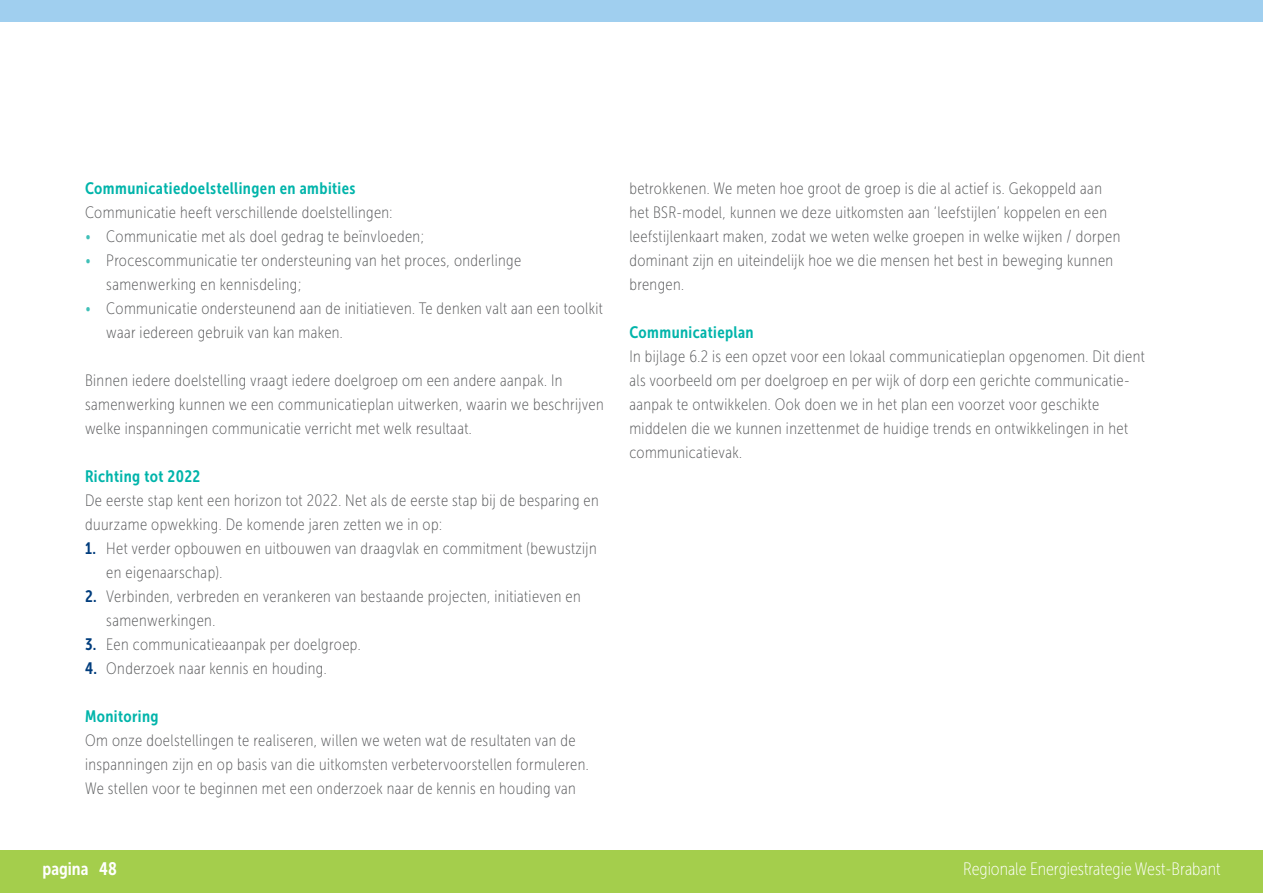
<style>
.page{position:relative;width:1263px;height:893px;background:#fff}
.page>*{position:absolute;margin:0;border:0;box-sizing:border-box;transform-origin:0 0}
.t1{font:18px "Museo Sans Cond 100";color:#fff}
.t2{font:18px "Museo Sans Cond 700";color:#fff}
.t3{font:16.5px/24px "Museo Sans Cond 100";letter-spacing:.025em;color:#57585a}
.t4{font:16.5px "Museo Sans Cond 700";letter-spacing:.025em;color:#00b4aa}
.s1{color:#40c0b8}
.s2{font-family:"Museo Sans Cond 700";color:#013d7d}
</style>
<div class="page">
<div style="left:0;top:0;width:1263px;height:21px;background:#a0cfef"></div>
<div style="left:0;top:850px;width:1263px;height:43px;background:#a4ce4c"></div>
<p class="t4" style="left:85px;top:179px;width:272px">Communicatiedoelstellingen en ambities</p>
<p class="t3" style="left:85px;top:201px;width:309px">Communicatie heeft verschillende doelstellingen:</p>
<p class="t3" style="left:85px;top:225px;width:341px"><span class="s1">•</span> Communicatie met als doel gedrag te beïnvloeden;</p>
<p class="t3" style="left:106px;top:249px;width:416px;text-indent:-21px"><span class="s1">•</span> Procescommunicatie ter ondersteuning van het proces, onderlinge samenwerking en kennisdeling;</p>
<p class="t3" style="left:106px;top:297px;width:498px;text-indent:-21px"><span class="s1">•</span> Communicatie ondersteunend aan de initiatieven. Te denken valt aan een toolkit waar iedereen gebruik van kan maken.</p>
<p class="t3" style="left:85px;top:369px;width:520px">Binnen iedere doelstelling vraagt iedere doelgroep om een andere aanpak. In samenwerking kunnen we een communicatieplan uitwerken, waarin we beschrijven welke inspanningen communicatie verricht met welk resultaat.</p>
<p class="t4" style="left:85px;top:467px;width:117px">Richting tot 2022</p>
<p class="t3" style="left:85px;top:489px;width:515px">De eerste stap kent een horizon tot 2022. Net als de eerste stap bij de besparing en duurzame opwekking. De komende jaren zetten we in op:</p>
<p class="t3" style="left:106px;top:537px;width:492px;text-indent:-21px"><span class="s2">1.</span> Het verder opbouwen en uitbouwen van draagvlak en commitment (bewustzijn en eigenaarschap).</p>
<p class="t3" style="left:106px;top:585px;width:476px;text-indent:-21px"><span class="s2">2.</span> Verbinden, verbreden en verankeren van bestaande projecten, initiatieven en samenwerkingen.</p>
<p class="t3" style="left:85px;top:633px;width:277px"><span class="s2">3.</span> Een communicatieaanpak per doelgroep.</p>
<p class="t3" style="left:85px;top:657px;width:243px"><span class="s2">4.</span> Onderzoek naar kennis en houding.</p>
<p class="t4" style="left:85px;top:707px;width:75px">Monitoring</p>
<p class="t3" style="left:85px;top:729px;width:505px">Om onze doelstellingen te realiseren, willen we weten wat de resultaten van de inspanningen zijn en op basis van die uitkomsten verbetervoorstellen formuleren.<br>We stellen voor te beginnen met een onderzoek naar de kennis en houding van</p>
<p class="t3" style="left:629px;top:177px;width:492px">betrokkenen. We meten hoe groot de groep is die al actief is. Gekoppeld aan het BSR-model, kunnen we deze uitkomsten aan ‘leefstijlen’ koppelen en een leefstijlenkaart maken, zodat we weten welke groepen in welke wijken / dorpen dominant zijn en uiteindelijk hoe we die mensen het best in beweging kunnen brengen.</p>
<p class="t4" style="left:629px;top:323px;width:126px">Communicatieplan</p>
<p class="t3" style="left:629px;top:345px;width:517px">In bijlage 6.2 is een opzet voor een lokaal communicatieplan opgenomen. Dit dient als voorbeeld om per doelgroep en per wijk of dorp een gerichte communicatie&shy;aanpak te ontwikkelen. Ook doen we in het plan een voorzet voor geschikte middelen die we kunnen inzettenmet de huidige trends en ontwikkelingen in het communicatievak.</p>
<p class="t2" style="left:43px;top:858px;width:76px">pagina 48</p>
<p class="t1" style="left:963px;top:859px;width:259px">Regionale Energiestrategie West-Brabant</p>
</div>
